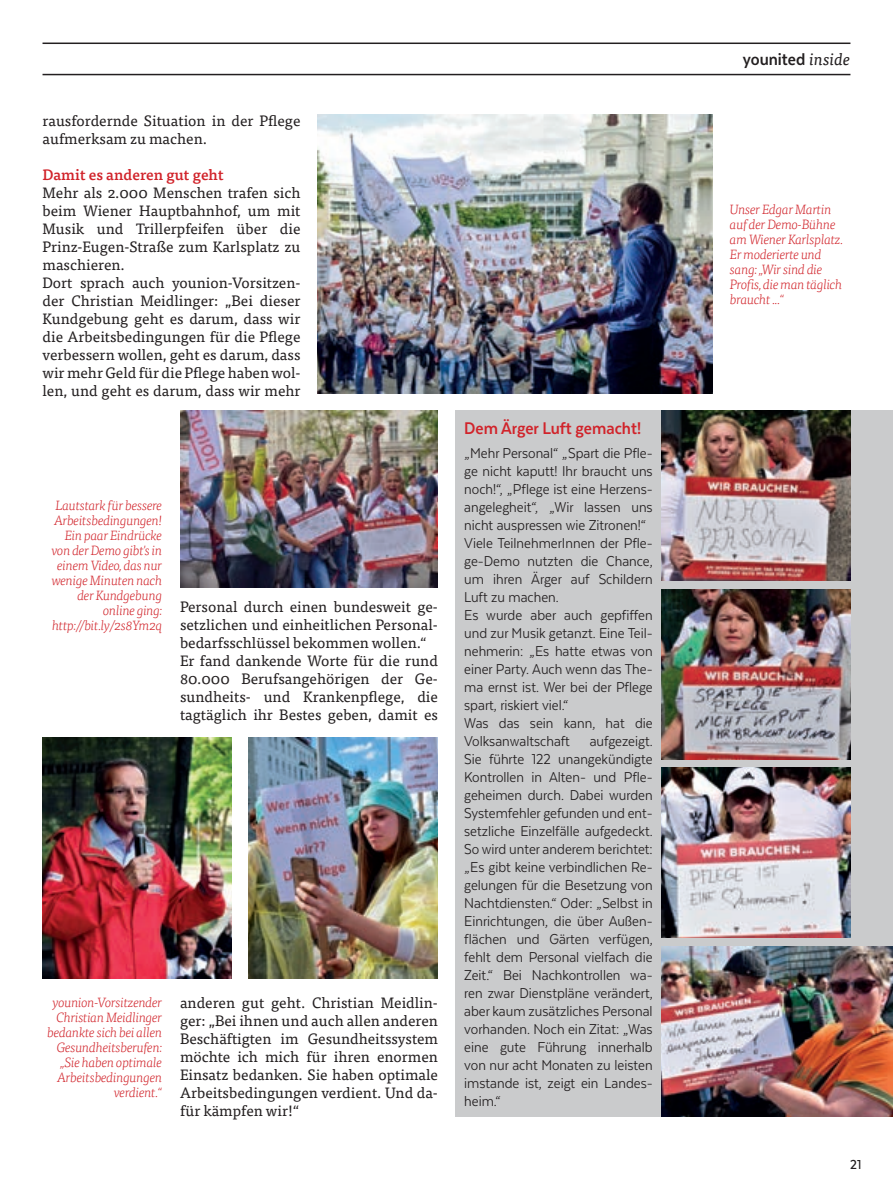
<style>
.page{position:relative;width:893px;height:1191px;background:#fff}
.page>*{position:absolute;margin:0;border:0;box-sizing:border-box;transform-origin:0 0}
.Kastentitel{font:700 19.5px "Texta Narrow";color:#d1232a}
.t1{font:700 19.5px "Texta Narrow";color:#231f20}
.Kastentext{font:16.5px/18px "Texta Narrow";color:#231f20;text-align:justify}
.Lauftext{font:15px/18px "Tisa OT";color:#231f20;text-align:justify}
.Lauftext_Initial{font:15px/18px "Tisa OT";color:#231f20}
.Zwiti{font:500 15px "Tisa OT";color:#d1232a}
.t2{font:500 15px "Texta Narrow";color:#231f20}
.Seitentext{font:italic 300 13.5px/15px "Tisa OT";letter-spacing:-.03em;color:#d1232a;text-align:right}
.s1{font-family:"Tisa OT";font-weight:400;font-style:italic;font-size:16.5px}
</style>
<div class="page">
<hr style="left:43px;top:43px;width:807px;height:1px;background:#231f20">
<hr style="left:43px;top:74px;width:807px;height:1px;background:#231f20">
<img style="left:317px;top:115px;width:396px;height:278px">
<div style="left:455px;top:410px;width:438px;height:706px;background:#cacbcc"></div>
<img style="left:661px;top:410px;width:189px;height:170px">
<img style="left:661px;top:589px;width:189px;height:170px">
<img style="left:661px;top:767px;width:189px;height:171px">
<img style="left:661px;top:946px;width:232px;height:170px">
<img style="left:180px;top:410px;width:258px;height:177px">
<img style="left:43px;top:737px;width:189px;height:242px">
<img style="left:249px;top:737px;width:189px;height:242px">
<p class="Lauftext_Initial" style="left:43px;top:112px;width:259px">rausfordernde Situation in der Pflege aufmerksam zu machen.</p>
<p class="Zwiti" style="left:43px;top:166px;width:183px">Damit es anderen gut geht</p>
<p class="Lauftext" style="left:43px;top:184px;width:259px">Mehr als 2.000 Menschen trafen sich beim Wiener Hauptbahnhof, um mit Musik und Trillerpfeifen über die Prinz-Eugen-Straße zum Karlsplatz zu maschieren.</p>
<p class="Lauftext" style="left:43px;top:274px;width:259px">Dort sprach auch younion-Vorsitzen&shy;der Christian Meidlinger: „Bei dieser Kundgebung geht es darum, dass wir die Arbeitsbedingungen für die Pflege verbessern wollen, geht es darum, dass wir mehr Geld für die Pflege haben wol&shy;len, und geht es darum, dass wir mehr</p>
<p class="Seitentext" style="left:52px;top:498px;width:112px">Lautstark für bessere<br>Arbeitsbedingungen!<br>Ein paar Eindrücke von der Demo gibt's in einem Video, das nur wenige Minuten nach der Kundgebung</p>
<p class="Seitentext" style="left:103px;top:603px;width:61px">online ging:</p>
<p class="Seitentext" style="left:52px;top:618px;width:112px">http://bit.ly/2s8Ym2q</p>
<p class="Lauftext" style="left:180px;top:598px;width:259px">Personal durch einen bundesweit ge&shy;setzlichen und einheitlichen Personal&shy;bedarfsschlüssel bekommen wollen.“</p>
<p class="Lauftext" style="left:180px;top:652px;width:259px">Er fand dankende Worte für die rund 80.000 Berufsangehörigen der Ge&shy;sundheits- und Krankenpflege, die tagtäglich ihr Bestes geben, damit es</p>
<p class="Seitentext" style="left:47px;top:995px;width:117px">younion-Vorsitzender<br>Christian Meidlinger bedankte sich bei allen<br>Gesundheitsberufen: „Sie haben optimale<br>Arbeitsbedingungen verdient.“</p>
<p class="Lauftext" style="left:180px;top:994px;width:259px">anderen gut geht. Christian Meidlin&shy;ger: „Bei ihnen und auch allen anderen Beschäftigten im Gesundheitssystem möchte ich mich für ihren enormen Einsatz bedanken. Sie haben optimale Arbeitsbedingungen verdient. Und da&shy;für kämpfen wir!“</p>
<p class="Kastentitel" style="left:464px;top:418px;width:178px">Dem Ärger Luft gemacht!</p>
<p class="Kastentext" style="left:464px;top:444px;width:190px">„Mehr Personal“ „Spart die Pfle&shy;ge nicht kaputt! Ihr braucht uns noch!“, „Pflege ist eine Herzens&shy;angelegheit“, „Wir lassen uns nicht auspressen wie Zitronen!“</p>
<p class="Kastentext" style="left:464px;top:534px;width:190px">Viele TeilnehmerInnen der Pfle&shy;ge-Demo nutzten die Chance, um ihren Ärger auf Schildern Luft zu machen.</p>
<p class="Kastentext" style="left:464px;top:606px;width:190px">Es wurde aber auch gepfiffen und zur Musik getanzt. Eine Teil&shy;nehmerin: „Es hatte etwas von einer Party. Auch wenn das The&shy;ma ernst ist. Wer bei der Pflege spart, riskiert viel.“</p>
<p class="Kastentext" style="left:464px;top:714px;width:190px">Was das sein kann, hat die Volksanwaltschaft aufgezeigt.<br>Sie führte 122 unangekündigte Kontrollen in Alten- und Pfle&shy;geheimen durch. Dabei wurden Systemfehler gefunden und ent&shy;setzliche Einzelfälle aufgedeckt.<br>So wird unter anderem berichtet: „Es gibt keine verbindlichen Re&shy;gelungen für die Besetzung von Nachtdiensten.“ Oder: „Selbst in Einrichtungen, die über Außen&shy;flächen und Gärten verfügen, fehlt dem Personal vielfach die Zeit.“ Bei Nachkontrollen wa&shy;ren zwar Dienstpläne verändert, aber kaum zusätzliches Personal vorhanden. Noch ein Zitat: „Was eine gute Führung innerhalb von nur acht Monaten zu leisten imstande ist, zeigt ein Landes&shy;heim.“</p>
<p class="t1" style="left:743px;top:49px;width:109px">younited <span class="s1">inside</span></p>
<p class="Seitentext" style="left:730px;top:202px;width:115px;text-align:left">Unser Edgar Martin auf der Demo-Bühne am Wiener Karlsplatz.<br>Er moderierte und sang: „Wir sind die<br>Profis, die man täglich braucht ...“</p>
<p class="t2" style="left:850px;top:1156px;width:13px">21</p>
</div>
